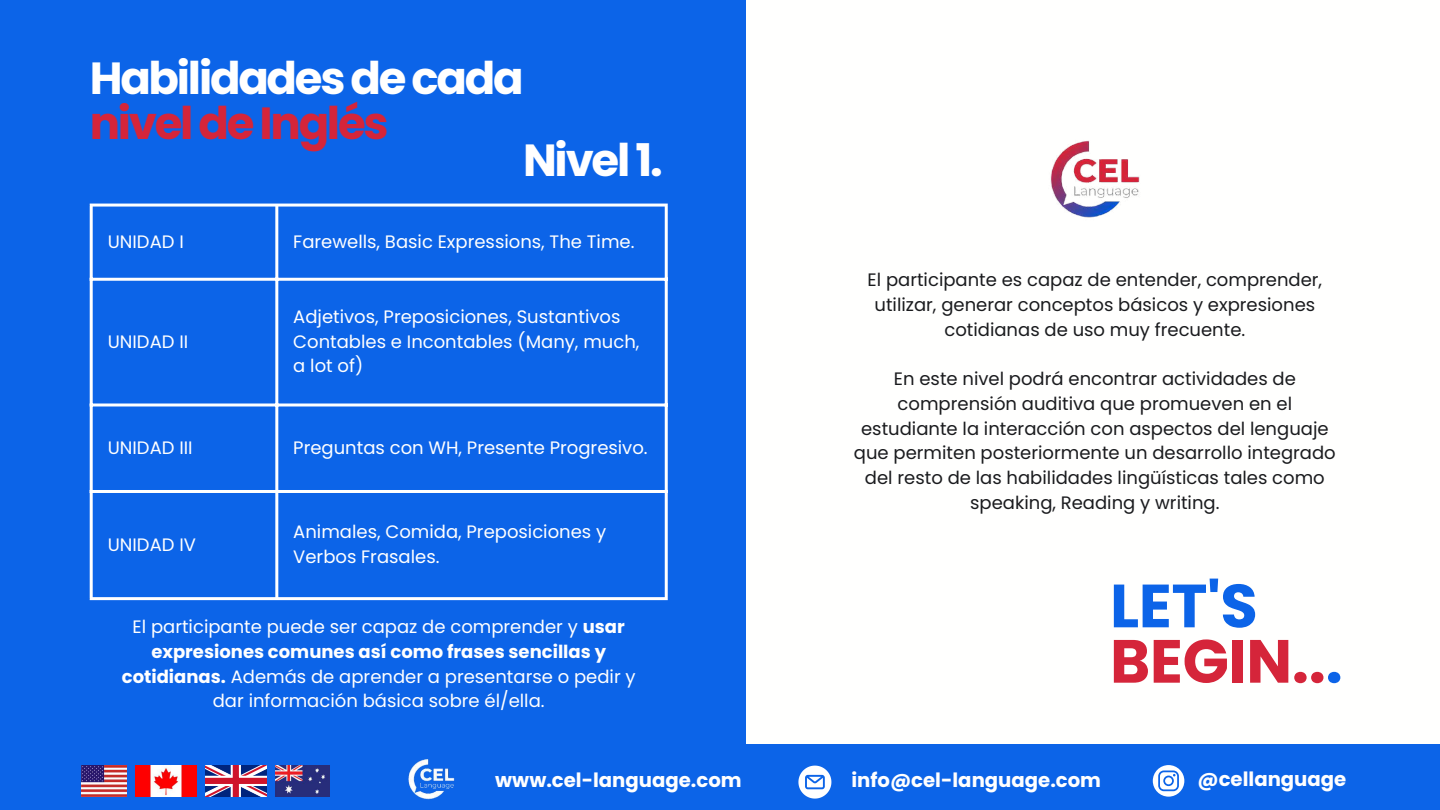
<style>
.page{position:relative;width:1440px;height:810px;background:#fff}
.page>*{position:absolute;margin:0;border:0;box-sizing:border-box;transform-origin:0 0}
.t1{font:700 60.9px/55.4px "Poppins";letter-spacing:-.005em;color:#d5253a}
.t2{font:700 45px "Poppins";letter-spacing:-.05em;color:#fff}
.t3{font:700 45px "Poppins";letter-spacing:-.05em;color:#d5253a}
.t4{font:700 19.7px "Poppins";color:#fff}
.t5{font:18px/24.8px "Poppins";color:#fff}
.t6{font:18px/24.8px "Poppins";color:#1a1b1e;text-align:center}
.s1{font-weight:700}
.s2{color:#0c64e8}
</style>
<div class="page">
<div style="left:0;top:0;width:746px;height:810px;background:#0c64e8"></div>
<hr style="left:90px;top:207px;width:3px;height:390px;background:#fff">
<hr style="left:275px;top:207px;width:3px;height:390px;background:#fff">
<hr style="left:665px;top:207px;width:3px;height:390px;background:#fff">
<hr style="left:90px;top:204px;width:578px;height:3px;background:#fff">
<hr style="left:90px;top:278px;width:578px;height:3px;background:#fff">
<hr style="left:90px;top:404px;width:578px;height:3px;background:#fff">
<hr style="left:90px;top:490px;width:578px;height:3px;background:#fff">
<hr style="left:90px;top:597px;width:578px;height:3px;background:#fff">
<img style="left:1050px;top:140px;width:90px;height:78px">
<div style="left:0;top:744px;width:1440px;height:66px;background:#0c64e8"></div>
<img style="left:408px;top:759px;width:47px;height:41px">
<svg style="left:1153px;top:765px;width:31px;height:32px"></svg>
<svg style="left:798px;top:766px;width:33px;height:33px"></svg>
<img style="left:135px;top:766px;width:62px;height:30px">
<img style="left:81px;top:766px;width:46px;height:30px">
<svg style="left:205px;top:766px;width:62px;height:30px"></svg>
<svg style="left:205px;top:776px;width:62px;height:10px"></svg>
<svg style="left:231px;top:766px;width:10px;height:30px"></svg>
<div style="left:205px;top:778px;width:62px;height:6px;background:#cf142b"></div>
<div style="left:233px;top:766px;width:6px;height:30px;background:#cf142b"></div>
<img style="left:275px;top:766px;width:55px;height:30px">
<h2 class="t2" style="left:90px;top:47px;width:436px">Habilidades de cada</h2>
<h2 class="t3" style="left:90px;top:92px;width:300px">nivel de Inglés</h2>
<h2 class="t2" style="left:523px;top:129px;width:141px">Nivel 1.</h2>
<p class="t5" style="left:108px;top:229px;width:78px">UNIDAD I</p>
<p class="t5" style="left:293px;top:229px;width:343px">Farewells, Basic Expressions, The Time.</p>
<p class="t5" style="left:108px;top:329px;width:82px">UNIDAD II</p>
<p class="t5" style="left:293px;top:304px;width:348px">Adjetivos, Preposiciones, Sustantivos<br>Contables e Incontables (Many, much, a lot of)</p>
<p class="t5" style="left:108px;top:435px;width:86px">UNIDAD III</p>
<p class="t5" style="left:293px;top:435px;width:356px">Preguntas con WH, Presente Progresivo.</p>
<p class="t5" style="left:108px;top:532px;width:90px">UNIDAD IV</p>
<p class="t5" style="left:293px;top:519px;width:314px">Animales, Comida, Preposiciones y<br>Verbos Frasales.</p>
<p class="t5" style="left:122px;top:614px;width:515px;text-align:center">El participante puede ser capaz de comprender y <span class="s1">usar expresiones comunes así como frases sencillas y cotidianas.</span> Además de aprender a presentarse o pedir y dar información básica sobre él/ella.</p>
<p class="t6" style="left:868px;top:268px;width:456px">El participante es capaz de entender, comprender, utilizar, generar conceptos básicos y expresiones cotidianas de uso muy frecuente.</p>
<p class="t6" style="left:854px;top:367px;width:483px">En este nivel podrá encontrar actividades de comprensión auditiva que promueven en el estudiante la interacción con aspectos del lenguaje que permiten posteriormente un desarrollo integrado del resto de las habilidades lingüísticas tales como speaking, Reading y writing.</p>
<h1 class="t1" style="left:1110px;top:578px;width:234px"><span class="s2">LET'S<br></span>BEGIN..<span class="s2">.</span></h1>
<p class="t4" style="left:495px;top:766px;width:248px">www.cel-language.com</p>
<p class="t4" style="left:851px;top:766px;width:251px">info@cel-language.com</p>
<p class="t4" style="left:1198px;top:766px;width:150px">@cellanguage</p>
</div>
